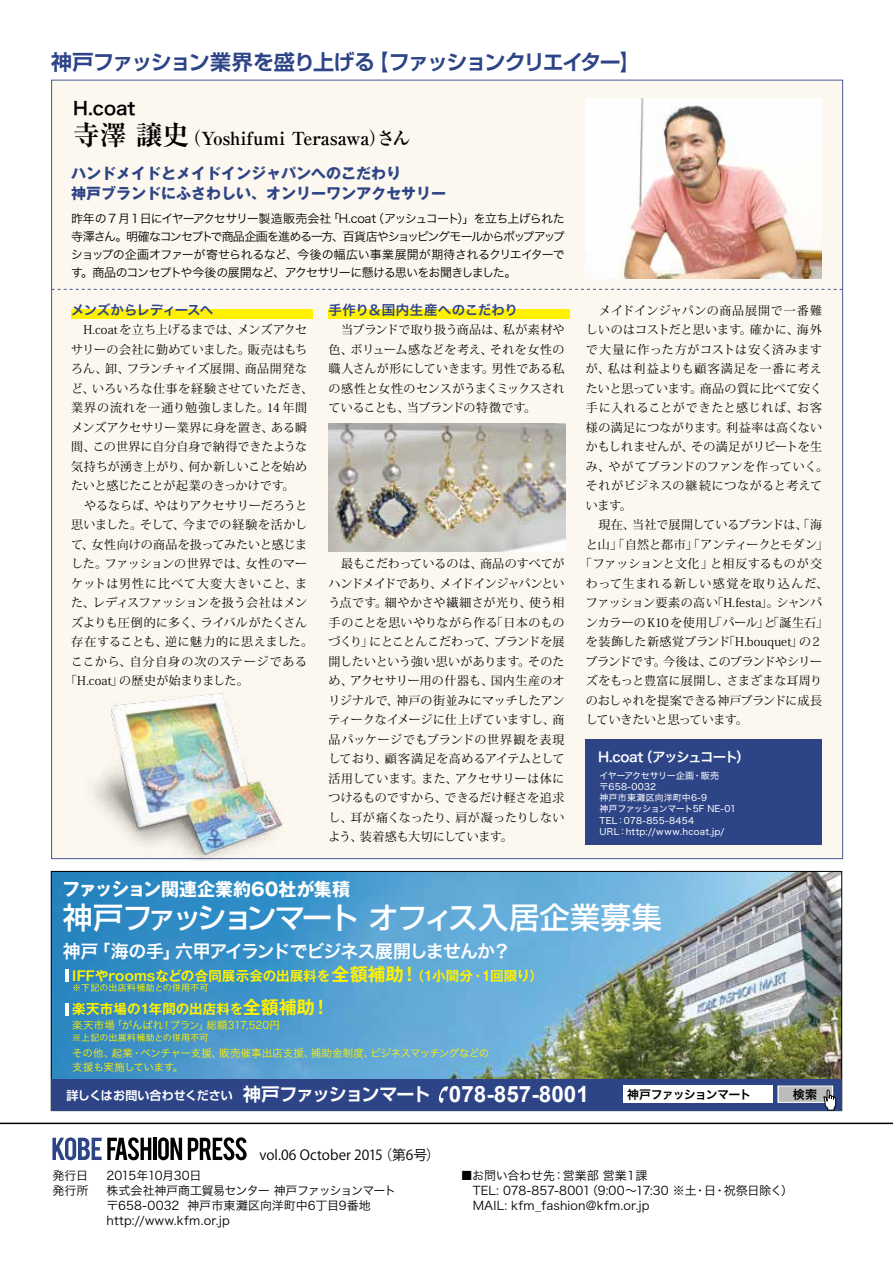
<style>
.page{position:relative;width:893px;height:1263px;background:#fff}
.page>*{position:absolute;margin:0;border:0;box-sizing:border-box;transform-origin:0 0}
.t1{font:500 30px "Shin Go Pro";letter-spacing:-.045em;color:#fff}
.t2{font:700 21px "Shin Go Pro De";letter-spacing:-.075em;color:#2d4486}
.t3{font:18px "Hira Kaku Pro W6";letter-spacing:-.06em;color:#fff}
.t4{font:700 18px "Ryumin Pro";letter-spacing:-.01em;color:#000}
.t5{font:700 18px "Gothic MB101 Pro";letter-spacing:-.01em;color:#fff}
.t6{font:18px "Hira Kaku Pro W6";color:#000}
.t7{font:700 15px/19.5px "Gothic MB101 Pro";color:#2d4486}
.t8{font:13.8px "Koz Go Pro";letter-spacing:.005em;color:#000}
.t9{font:700 13.5px "Gothic MB101 Pro De";letter-spacing:.005em;color:#fff100}
.t10{font:13.5px "Hira Kaku Pro W6";letter-spacing:-.11em;color:#fff}
.t11{font:13.5px "Hira Kaku Pro W6";letter-spacing:.025em;color:#2d4486}
.t12{font:13.5px "Hira Kaku Pro W6";letter-spacing:-.055em;color:#2d4486}
.t13{font:12px/19.5px "Koz Min Pro";letter-spacing:.01em;color:#000;text-align:justify}
.t14{font:12px/18px "Hira Kaku Pro W3";letter-spacing:-.02em;color:#000}
.t15{font:12px/15px "Hira Kaku Pro W3";letter-spacing:.005em;color:#000}
.t16{font:12px "Koz Min Pro";letter-spacing:.06em;color:#000}
.t17{font:12px "Koz Min Pro";letter-spacing:.04em;color:#000}
.t18{font:12px "Koz Min Pro";letter-spacing:.045em;color:#000}
.t19{font:700 12px "Shin Go Pro De";color:#fff}
.t20{font:12px "Koz Min Pro";letter-spacing:-.015em;color:#000}
.t21{font:12px "Koz Min Pro";letter-spacing:-.02em;color:#000}
.t22{font:12px "Koz Min Pro";letter-spacing:-.035em;color:#000}
.t23{font:12px "Koz Min Pro";letter-spacing:-.01em;color:#000}
.t24{font:12px "Koz Min Pro";letter-spacing:.03em;color:#000}
.t25{font:12px "Koz Min Pro";letter-spacing:.07em;color:#000}
.t26{font:12px "Koz Min Pro";letter-spacing:.065em;color:#000}
.t27{font:12px "Koz Min Pro";letter-spacing:.055em;color:#000}
.t28{font:12px "Koz Min Pro";letter-spacing:.075em;color:#000}
.t29{font:12px "Hira Kaku Pro W6";letter-spacing:-.07em;color:#000}
.t30{font:12px "Hira Kaku Pro W3";letter-spacing:-.04em;color:#000}
.t31{font:10.5px/13.5px "Hira Kaku Pro W3";letter-spacing:-.015em;color:#fff100}
.t32{font:9px/11.2px "Hira Kaku Std W4";letter-spacing:.01em;color:#fff}
.t33{font:500 9px "Gothic BBB Pro";letter-spacing:.015em;color:#fff100}
.s1{font-size:27px}
.s2{font-size:18px}
.s3{font-family:"Hira Kaku Pro W3";font-weight:400}
.s4{font-family:"Arial";font-size:22.5px}
</style>
<div class="page">
<hr style="left:0;top:1122px;width:893px;height:2px;background:#000">
<svg style="left:52px;top:1137px;width:99px;height:23px"></svg>
<hr style="left:153px;top:1138px;width:3px;height:22px;background:#000">
<svg style="left:158px;top:1137px;width:24px;height:23px"></svg>
<svg style="left:188px;top:1137px;width:59px;height:23px"></svg>
<div style="left:51px;top:80px;width:792px;height:779px;background:#fcf8ed;border:1px solid #2d4486"></div>
<div style="left:71px;top:309px;width:242px;height:10px;background:#fff100"></div>
<div style="left:328px;top:309px;width:242px;height:10px;background:#fff100"></div>
<img style="left:586px;top:99px;width:236px;height:180px">
<svg style="left:52px;top:289px;width:791px;height:1px"></svg>
<div style="left:586px;top:739px;width:236px;height:106px;background:#2d4486"></div>
<img style="left:53px;top:873px;width:787px;height:206px">
<div style="left:51px;top:1079px;width:791px;height:31px;background:#2d4486"></div>
<svg style="left:438px;top:1086px;width:10px;height:17px"></svg>
<div style="left:623px;top:1085px;width:150px;height:18px;background:#fff"></div>
<svg style="left:777px;top:1085px;width:59px;height:26px"></svg>
<hr style="left:65px;top:969px;width:4px;height:13px;background:#fff">
<hr style="left:65px;top:1003px;width:4px;height:13px;background:#fff">
<img style="left:329px;top:423px;width:236px;height:128px">
<img style="left:52px;top:687px;width:255px;height:174px">
<h2 class="t2" style="left:51px;top:44px;width:591px">神戸ファッション業界を盛り上げる【ファッションクリエイター】</h2>
<h3 class="t6" style="left:73px;top:91px;width:63px">H.coat</h3>
<h3 class="t4" style="left:73px;top:124px;width:339px"><span class="s1">寺澤 譲史</span>（Yoshifumi Terasawa）さん</h3>
<p class="t7" style="left:71px;top:162px;width:376px">ハンドメイドとメイドインジャパンへのこだわり<br>神戸ブランドにふさわしい、オンリーワンアクセサリー</p>
<p class="t14" style="left:71px;top:209px;width:495px;text-align:justify">昨年の 7 月1日にイヤーアクセサリー製造販売会社「H.coat（アッシュコート）」を立ち上げられた寺澤さん。明確なコンセプトで商品企画を進める一方、百貨店やショッピングモールからポップアップショップの企画オファーが寄せられるなど、今後の幅広い事業展開が期待されるクリエイターです。商品のコンセプトや今後の展開など、アクセサリーに懸ける思いをお聞きしました。</p>
<p class="t12" style="left:71px;top:298px;width:144px">メンズからレディースへ</p>
<p class="t13" style="left:71px;top:319px;width:238px">　H.coatを立ち上げるまでは、メンズアクセ</p>
<p class="t13" style="left:71px;top:339px;width:238px">サリーの会社に勤めていました。販売はもち</p>
<p class="t13" style="left:71px;top:358px;width:238px">ろん、卸、フランチャイズ展開、商品開発な</p>
<p class="t13" style="left:71px;top:378px;width:244px">ど、いろいろな仕事を経験させていただき、</p>
<p class="t16" style="left:71px;top:399px;width:238px">業界の流れを一通り勉強しました。14 年間</p>
<p class="t13" style="left:71px;top:417px;width:238px">メンズアクセサリー業界に身を置き、ある瞬</p>
<p class="t13" style="left:71px;top:436px;width:238px">間、この世界に自分自身で納得できたような</p>
<p class="t13" style="left:71px;top:456px;width:238px">気持ちが湧き上がり、何か新しいことを始め</p>
<p class="t20" style="left:71px;top:477px;width:225px">たいと感じたことが起業のきっかけです。</p>
<p class="t23" style="left:71px;top:497px;width:238px">　やるならば、やはりアクセサリーだろうと</p>
<p class="t13" style="left:71px;top:514px;width:238px">思いました。そして、今までの経験を活かし</p>
<p class="t13" style="left:71px;top:534px;width:238px">て、女性向けの商品を扱ってみたいと感じま</p>
<p class="t13" style="left:71px;top:553px;width:238px">した。ファッションの世界では、女性のマー</p>
<p class="t25" style="left:71px;top:575px;width:238px">ケットは男性に比べて大変大きいこと、ま</p>
<p class="t13" style="left:71px;top:592px;width:238px">た、レディスファッションを扱う会社はメン</p>
<p class="t13" style="left:71px;top:612px;width:238px">ズよりも圧倒的に多く、ライバルがたくさん</p>
<p class="t17" style="left:71px;top:633px;width:244px">存在することも、逆に魅力的に思えました。</p>
<p class="t16" style="left:71px;top:653px;width:238px">ここから、自分自身の次のステージである</p>
<p class="t13" style="left:65px;top:670px;width:185px">「H.coat」の歴史が始まりました。</p>
<p class="t11" style="left:328px;top:298px;width:191px">手作り＆国内生産へのこだわり</p>
<p class="t13" style="left:328px;top:319px;width:238px">　当ブランドで取り扱う商品は、私が素材や色、ボリューム感などを考え、それを女性の職人さんが形にしていきます。男性である私の感性と女性のセンスがうまくミックスされていることも、当ブランドの特徴です。</p>
<p class="t13" style="left:328px;top:553px;width:238px">　最もこだわっているのは、商品のすべてがハンドメイドであり、メイドインジャパンという点です。細やかさや繊細さが光り、使う相手のことを思いやりながら作る「日本のものづくり」にとことんこだわって、ブランドを展開したいという強い思いがあります。そのため、アクセサリー用の什器も、国内生産のオリジナルで、神戸の街並みにマッチしたアンティークなイメージに仕上げていますし、商品パッケージでもブランドの世界観を表現しており、顧客満足を高めるアイテムとして活用しています。また、アクセサリーは体につけるものですから、できるだけ軽さを追求し、耳が痛くなったり、肩が凝ったりしないよう、装着感も大切にしています。</p>
<p class="t18" style="left:586px;top:302px;width:238px">　メイドインジャパンの商品展開で一番難</p>
<p class="t13" style="left:586px;top:319px;width:238px">しいのはコストだと思います。確かに、海外</p>
<p class="t18" style="left:586px;top:341px;width:238px">で大量に作った方がコストは安く済みます</p>
<p class="t26" style="left:586px;top:360px;width:238px">が、私は利益よりも顧客満足を一番に考え</p>
<p class="t13" style="left:586px;top:378px;width:238px">たいと思っています。商品の質に比べて安く</p>
<p class="t27" style="left:586px;top:399px;width:238px">手に入れることができたと感じれば、お客</p>
<p class="t13" style="left:586px;top:417px;width:238px">様の満足につながります。利益率は高くない</p>
<p class="t13" style="left:586px;top:436px;width:238px">かもしれませんが、その満足がリピートを生</p>
<p class="t24" style="left:586px;top:458px;width:244px">み、やがてブランドのファンを作っていく。</p>
<p class="t17" style="left:586px;top:477px;width:238px">それがビジネスの継続につながると考えて</p>
<p class="t13" style="left:586px;top:495px;width:47px">います。</p>
<p class="t21" style="left:586px;top:516px;width:238px">　現在、当社で展開しているブランドは、「海</p>
<p class="t13" style="left:586px;top:534px;width:244px">と山」「自然と都市」「アンティークとモダン」</p>
<p class="t13" style="left:580px;top:553px;width:244px">「ファッションと文化」と相反するものが交</p>
<p class="t28" style="left:586px;top:575px;width:244px">わって生まれる新しい感覚を取り込んだ、</p>
<p class="t13" style="left:586px;top:592px;width:238px">ファッション要素の高い「H.festa」。シャンパ</p>
<p class="t13" style="left:586px;top:612px;width:244px">ンカラーのK10 を使用し「パール」と「誕生石」</p>
<p class="t13" style="left:586px;top:631px;width:238px">を装飾した新感覚ブランド「H.bouquet」の２</p>
<p class="t22" style="left:586px;top:653px;width:238px">ブランドです。今後は、このブランドやシリー</p>
<p class="t13" style="left:586px;top:670px;width:238px">ズをもっと豊富に展開し、さまざまな耳周り</p>
<p class="t13" style="left:586px;top:690px;width:238px">のおしゃれを提案できる神戸ブランドに成長</p>
<p class="t20" style="left:586px;top:711px;width:163px">していきたいと思っています。</p>
<p class="t10" style="left:598px;top:745px;width:153px">H.coat（アッシュコート）</p>
<p class="t32" style="left:600px;top:769px;width:138px">イヤーアクセサリー企画・販売〒658-0032<br>神戸市東灘区向洋町中6-9<br>神戸ファッションマート5F NE-01<br>TEL：078-855-8454<br>URL：http://www.hcoat.jp/</p>
<h3 class="t5" style="left:62px;top:874px;width:289px">ファッション関連企業約60社が集積</h3>
<h1 class="t1" style="left:63px;top:893px;width:600px">神戸ファッションマート オフィス入居企業募集</h1>
<h3 class="t3" style="left:63px;top:934px;width:449px">神戸「海の手」六甲アイランドでビジネス展開しませんか？</h3>
<p class="t9" style="left:72px;top:965px;width:472px">IFFやroomsなどの合同展示会の出展料を<span class="s2">全額補助！</span>（1小間分・1回限り）</p>
<p class="t33" style="left:72px;top:981px;width:138px">※下記の出店料補助との併用不可</p>
<p class="t9" style="left:72px;top:998px;width:259px">楽天市場の1年間の出店料を<span class="s2">全額補助！</span></p>
<p class="t31" style="left:72px;top:1017px;width:209px">楽天市場「がんばれ！プラン」総額317,520円</p>
<p class="t33" style="left:72px;top:1030px;width:138px"><span class="s3">※</span>上記の出展料補助との併用不可</p>
<p class="t31" style="left:72px;top:1046px;width:418px">その他、起業・ベンチャー支援、販売催事出店支援、補助金制度、ビジネスマッチングなどの支援も実施しています。</p>
<p class="t19" style="left:66px;top:1086px;width:524px">詳しくはお問い合わせください <span class="s2">神戸ファッションマート</span> <span class="s4">078-857-8001</span></p>
<p class="t29" style="left:627px;top:1083px;width:126px">神戸ファッションマート</p>
<p class="t29" style="left:793px;top:1083px;width:26px">検索</p>
<p class="t8" style="left:259px;top:1146px;width:182px">vol.06 October 2015（第6号）</p>
<p class="t14" style="left:52px;top:1165px;width:37px">発行日</p>
<p class="t30" style="left:106px;top:1165px;width:96px">2015年10月30日</p>
<p class="t14" style="left:52px;top:1180px;width:37px">発行所</p>
<p class="t14" style="left:106px;top:1182px;width:291px;line-height:15px">株式会社神戸商工貿易センター 神戸ファッションマート〒658-0032 神戸市東灘区向洋町中6丁目9番地http://www.kfm.or.jp</p>
<p class="t15" style="left:461px;top:1167px;width:334px">■お問い合わせ先：営業部 営業１課<br>　TEL: 078-857-8001（9:00〜17:30 ※土・日・祝祭日除く）　MAIL: kfm_fashion@kfm.or.jp</p>
</div>
